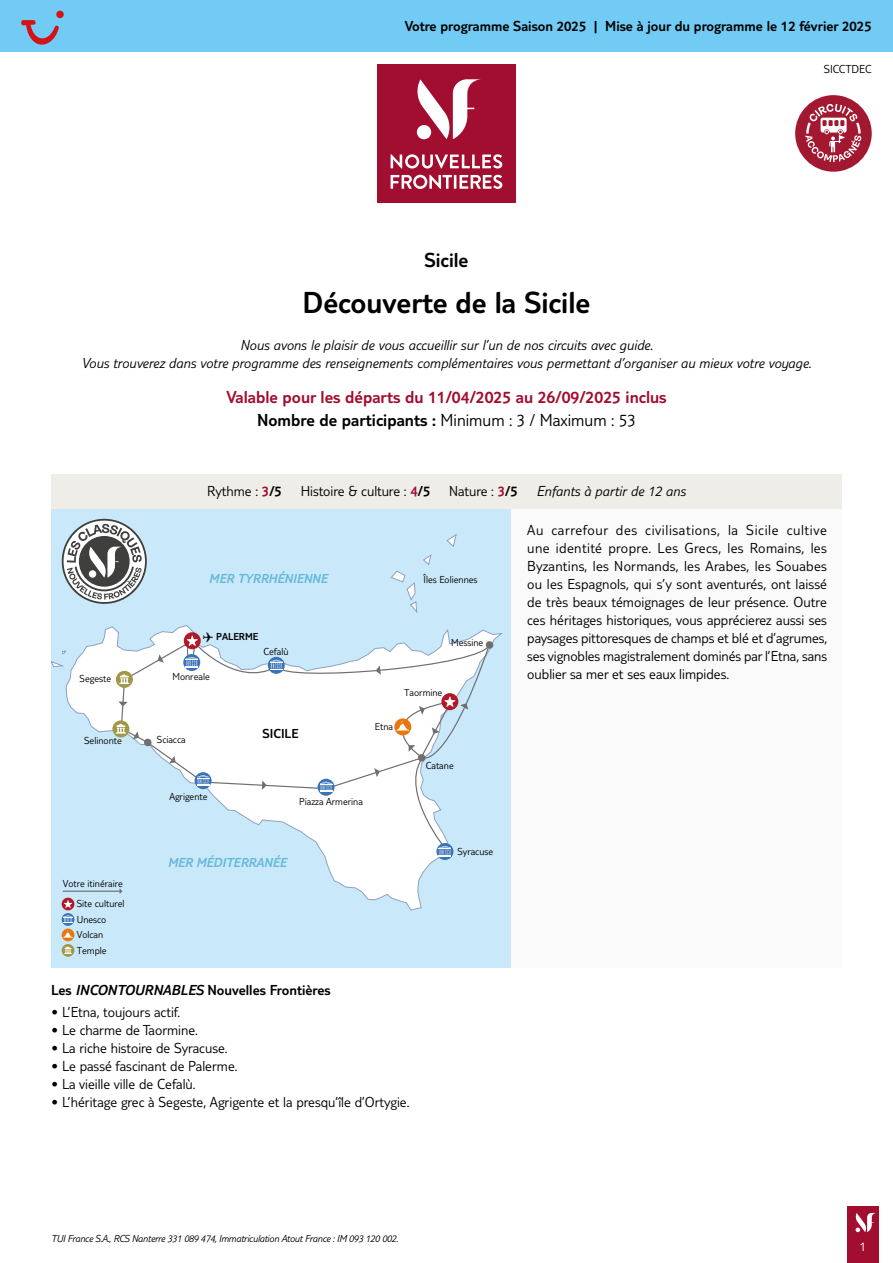
<style>
.page{position:relative;width:893px;height:1263px;background:#fff}
.page>*{position:absolute;margin:0;border:0;box-sizing:border-box;transform-origin:0 0}
.t1{font:300 31.5px "TUI Type";color:#000}
.t2{font:300 21px "TUI Type";color:#000}
.t3{font:300 18px/23.7px "TUI Type";color:#a10e2f;text-align:center}
.t4{font:300 15px/18px "TUI Type";color:#000;text-align:justify}
.t5{font:italic 300 15px/18px "TUI Type";color:#000;text-align:center}
.t6{font:300 15px "TUI Type";color:#000}
.t7{font:italic 300 13.5px "TUI Type";color:#66b8d9}
.t8{font:300 13.5px "TUI Type";color:#000}
.t9{font:300 13.5px "TUI Type";color:#fff}
.t10{font:300 12px "TUI Type";color:#000}
.t11{font:300 10.5px/15.5px "TUI Type";color:#000}
.t12{font:italic 300 10.5px "TUI Type";letter-spacing:-.02em;color:#000}
.t13{font:300 10.5px "TUI Type";color:#000}
.s1{color:#000}
.s2{color:#a10e2f}
.s3{font-style:inherit}
.s4{font-style:italic}
</style>
<div class="page">
<div style="left:847px;top:1206px;width:32px;height:57px;background:#a10e2f"></div>
<svg style="left:855px;top:1213px;width:21px;height:19px"></svg>
<div style="left:51px;top:508px;width:791px;height:459px;background:#fbfafa"></div>
<div style="left:0;top:0;width:893px;height:51px;background:#71cbf4"></div>
<div style="left:377px;top:65px;width:139px;height:138px;background:#a10e2f"></div>
<svg style="left:391px;top:154px;width:111px;height:15px"></svg>
<svg style="left:391px;top:175px;width:111px;height:14px"></svg>
<svg style="left:416px;top:79px;width:65px;height:60px"></svg>
<div style="left:51px;top:508px;width:459px;height:459px;background:#c9e9fb"></div>
<svg style="left:51px;top:661px;width:12px;height:6px"></svg>
<svg style="left:447px;top:534px;width:9px;height:13px"></svg>
<svg style="left:391px;top:571px;width:26px;height:42px"></svg>
<svg style="left:423px;top:555px;width:8px;height:10px"></svg>
<svg style="left:66px;top:625px;width:436px;height:285px"></svg>
<svg style="left:120px;top:641px;width:142px;height:149px"></svg>
<svg style="left:184px;top:632px;width:17px;height:17px"></svg>
<svg style="left:195px;top:772px;width:17px;height:17px"></svg>
<svg style="left:197px;top:775px;width:12px;height:11px"></svg>
<svg style="left:436px;top:843px;width:17px;height:17px"></svg>
<div style="left:183px;top:654px;width:17px;height:17px;background:#3974b9;border-radius:50%"></div>
<svg style="left:183px;top:635px;width:15px;height:42px"></svg>
<svg style="left:158px;top:654px;width:6px;height:8px"></svg>
<svg style="left:118px;top:701px;width:10px;height:5px"></svg>
<svg style="left:133px;top:731px;width:19px;height:15px"></svg>
<svg style="left:169px;top:756px;width:7px;height:7px"></svg>
<svg style="left:262px;top:641px;width:231px;height:216px"></svg>
<div style="left:116px;top:671px;width:17px;height:17px;background:#a09748;border-radius:50%"></div>
<svg style="left:119px;top:674px;width:11px;height:10px"></svg>
<div style="left:112px;top:720px;width:17px;height:17px;background:#a09748;border-radius:50%"></div>
<svg style="left:116px;top:724px;width:10px;height:10px"></svg>
<hr style="left:63px;top:891px;width:57px;height:1px;background:#706f6f">
<svg style="left:120px;top:888px;width:2px;height:6px"></svg>
<svg style="left:62px;top:928px;width:12px;height:13px"></svg>
<svg style="left:63px;top:930px;width:10px;height:8px"></svg>
<div style="left:62px;top:898px;width:12px;height:12px;background:#b11828;border-radius:50%"></div>
<svg style="left:64px;top:900px;width:8px;height:8px"></svg>
<svg style="left:62px;top:913px;width:12px;height:13px"></svg>
<svg style="left:63px;top:915px;width:10px;height:9px"></svg>
<svg style="left:62px;top:944px;width:12px;height:13px"></svg>
<svg style="left:64px;top:946px;width:8px;height:8px"></svg>
<svg style="left:62px;top:519px;width:85px;height:85px"></svg>
<div style="left:51px;top:474px;width:791px;height:34px;background:#eeede7"></div>
<svg style="left:21px;top:20px;width:38px;height:25px"></svg>
<div style="left:56px;top:11px;width:8px;height:7px;background:#d51317;border-radius:50%"></div>
<div style="left:795px;top:95px;width:77px;height:77px;background:#a21831;border-radius:50%"></div>
<svg style="left:805px;top:104px;width:56px;height:58px"></svg>
<p class="t6" style="left:405px;top:18px;width:468px">Votre programme Saison 2025 | Mise à jour du programme le 12 février 2025</p>
<p class="t10" style="left:824px;top:62px;width:49px">SICCTDEC</p>
<h2 class="t2" style="left:424px;top:248px;width:46px">Sicile</h2>
<h1 class="t1" style="left:302px;top:285px;width:290px">Découverte de la Sicile</h1>
<p class="t5" style="left:82px;top:336px;width:731px">Nous avons le plaisir de vous accueillir sur l’un de nos circuits avec guide.<br>Vous trouverez dans votre programme des renseignements complémentaires vous permettant d’organiser au mieux votre voyage.</p>
<p class="t3" style="left:226px;top:384px;width:442px">Valable pour les départs du 11/04/2025 au 26/09/2025 inclus<br><span class="s1">Nombre de participants :</span> <span class="s1">Minimum : 3 / Maximum : 53</span></p>
<p class="t11" style="left:80px;top:671px;width:33px">Segeste</p>
<p class="t4" style="left:207px;top:482px;width:76px">Rythme : <span class="s2">3</span><span class="s3">/5</span></p>
<p class="t4" style="left:301px;top:482px;width:219px">Histoire &amp; culture : <span class="s2">4</span><span class="s3">/5</span> Nature : <span class="s2">3</span><span class="s3">/5</span></p>
<p class="t5" style="left:536px;top:482px;width:151px">Enfants à partir de 12 ans</p>
<p class="t7" style="left:209px;top:571px;width:120px">MER TYRRHÉNIENNE</p>
<p class="t11" style="left:424px;top:572px;width:55px">Îles Eoliennes</p>
<p class="t13" style="left:203px;top:631px;width:57px">✈ PALERME</p>
<p class="t11" style="left:172px;top:669px;width:39px">Monreale</p>
<p class="t11" style="left:263px;top:643px;width:27px">Cefalù</p>
<p class="t11" style="left:451px;top:634px;width:34px">Messine</p>
<p class="t11" style="left:404px;top:684px;width:40px">Taormine</p>
<p class="t4" style="left:527px;top:521px;width:301px">Au carrefour des civilisations, la Sicile cultive une identité propre. Les Grecs, les Romains, les Byzantins, les Normands, les Arabes, les Souabes ou les Espagnols, qui s’y sont aventurés, ont laissé de très beaux témoignages de leur présence. Outre ces héritages historiques, vous apprécierez aussi ses paysages pittoresques de champs et blé et d’agrumes, ses vignobles magistralement dominés par l’Etna, sans oublier sa mer et ses eaux limpides.</p>
<p class="t11" style="left:84px;top:733px;width:39px">Selinonte</p>
<p class="t11" style="left:157px;top:732px;width:30px">Sciacca</p>
<p class="t11" style="left:169px;top:789px;width:40px">Agrigente</p>
<p class="t8" style="left:263px;top:725px;width:37px">SICILE</p>
<p class="t11" style="left:375px;top:719px;width:20px">Etna</p>
<p class="t11" style="left:299px;top:794px;width:65px">Piazza Armerina</p>
<p class="t11" style="left:63px;top:875px;width:62px">Votre itinéraire</p>
<p class="t11" style="left:77px;top:896px;width:49px">Site culturel<br>Unesco</p>
<p class="t11" style="left:77px;top:942px;width:31px">Temple</p>
<p class="t11" style="left:77px;top:927px;width:28px">Volcan</p>
<p class="t7" style="left:168px;top:855px;width:120px">MER MÉDITERRANÉE</p>
<p class="t6" style="left:51px;top:981px;width:281px">Les <span class="s4">INCONTOURNABLES</span> Nouvelles Frontières</p>
<p class="t4" style="left:51px;top:1002px;width:131px">• L’Etna, toujours actif.</p>
<p class="t4" style="left:51px;top:1020px;width:149px">• Le charme de Taormine.</p>
<p class="t4" style="left:51px;top:1038px;width:178px">• La riche histoire de Syracuse.</p>
<p class="t4" style="left:51px;top:1056px;width:188px">• Le passé fascinant de Palerme.</p>
<p class="t4" style="left:51px;top:1074px;width:146px">• La vieille ville de Cefalù.</p>
<p class="t4" style="left:51px;top:1092px;width:360px">• L’héritage grec à Segeste, Agrigente et la presqu’île d’Ortygie.</p>
<p class="t11" style="left:426px;top:758px;width:29px">Catane</p>
<p class="t11" style="left:457px;top:844px;width:37px">Syracuse</p>
<p class="t12" style="left:51px;top:1232px;width:349px">TUI France S.A., RCS Nanterre 331 089 474, Immatriculation Atout France : IM 093 120 002.</p>
<p class="t9" style="left:860px;top:1239px;width:8px">1</p>
</div>
